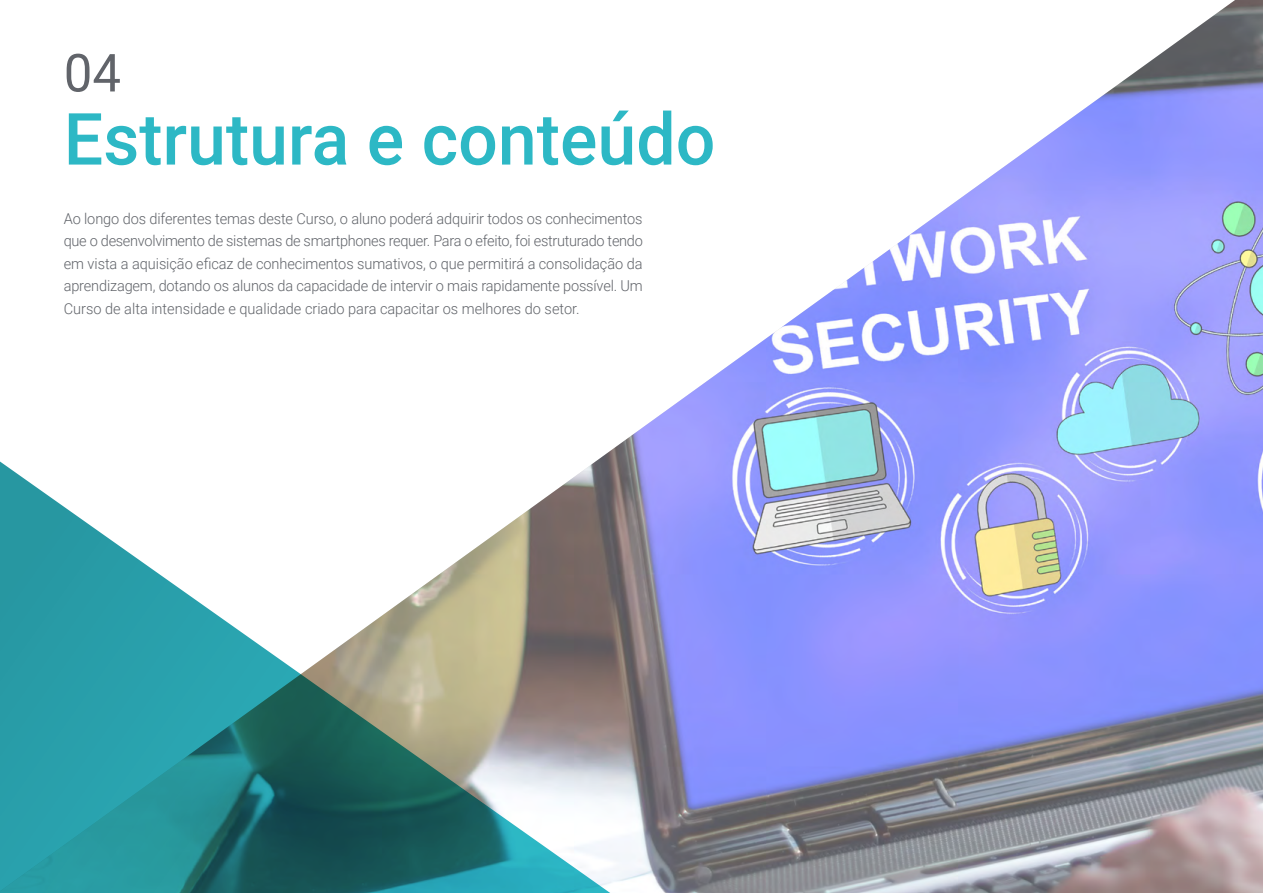
<style>
.page{position:relative;width:1263px;height:893px;background:#fff}
.page>*{position:absolute;margin:0;border:0;box-sizing:border-box;transform-origin:0 0}
.t1{font:500 72px "Roboto";color:#2db8c5}
.t2{font:52.5px "Roboto";color:#61646a}
.t3{font:300 15px/22.5px "Roboto";color:#61646a;text-align:justify}
</style>
<div class="page">
<img style="left:617px;top:0;width:646px;height:893px">
<svg style="left:0;top:446px;width:640px;height:447px"></svg>
<h2 class="t2" style="left:64px;top:36px;width:59px">04</h2>
<h1 class="t1" style="left:64px;top:89px;width:653px">Estrutura e conteúdo</h1>
<p class="t3" style="left:64px;top:207px;width:581px">Ao longo dos diferentes temas deste Curso, o aluno poderá adquirir todos os conhecimentos que o desenvolvimento de sistemas de smartphones requer. Para o efeito, foi estruturado tendo em vista a aquisição eficaz de conhecimentos sumativos, o que permitirá a consolidação da aprendizagem, dotando os alunos da capacidade de intervir o mais rapidamente possível. Um Curso de alta intensidade e qualidade criado para capacitar os melhores do setor.</p>
</div>
